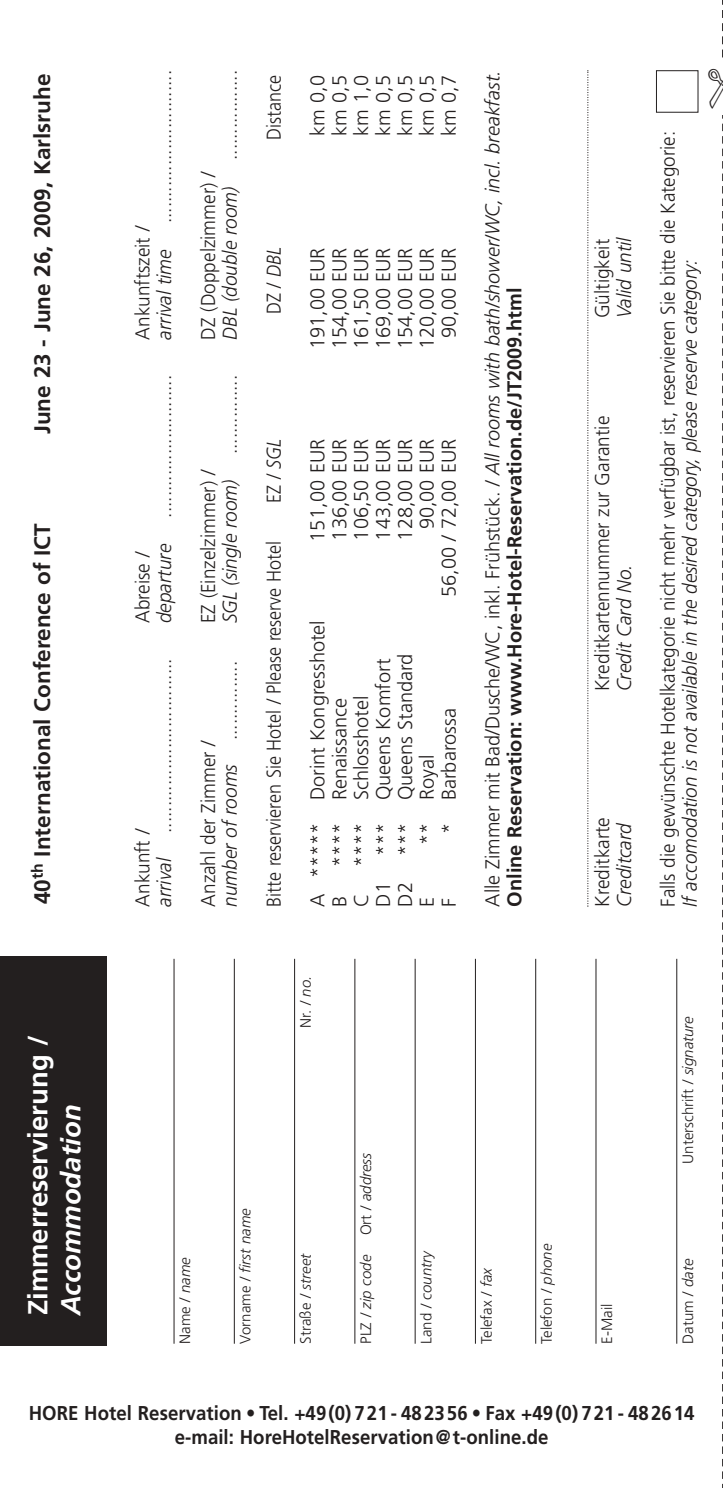
<style>
.page{position:relative;width:723px;height:1488px;background:#fff}
.page>*{position:absolute;margin:0;border:0;box-sizing:border-box;transform-origin:0 0}
.t1{font:700 27.5px "Frutiger";color:#fff}
.t2{font:italic 700 27.5px "Frutiger";color:#fff}
.t3{font:700 22.5px "Frutiger";color:#231f1f}
.t4{font:300 20px/43.8px "Frutiger";color:#231f1f;text-align:right}
.t5{font:300 20px "Frutiger";color:#231f1f;scale:.95 1}
.t6{font:700 20px/24px "Frutiger";letter-spacing:.005em;color:#231f1f;text-align:center;scale:.93 1}
.t7{font:italic 300 20px "Frutiger";color:#231f1f;scale:.95 1}
.t8{font:300 20px "Frutiger";color:#231f1f;scale:.94 1}
.t9{font:italic 300 20px "Frutiger";color:#231f1f;scale:.94 1}
.t10{font:300 20px "Frutiger";color:#231f1f;scale:.9 1}
.t11{font:700 20px "Frutiger";letter-spacing:.005em;color:#231f1f}
.t12{font:300 15px "Frutiger";color:#231f1f}
.t13{font:italic 300 15px "Frutiger";color:#231f1f}
.s1{font-style:italic}
.s2{font-style:normal}
</style>
<div class="page">
<svg style="left:722px;top:115px;width:1px;height:1373px"></svg>
<svg style="left:722px;top:0;width:1px;height:58px"></svg>
<hr style="left:173px;top:959px;width:1px;height:384px;background:#231f1f">
<hr style="left:234px;top:959px;width:1px;height:384px;background:#231f1f">
<hr style="left:294px;top:959px;width:1px;height:384px;background:#231f1f">
<hr style="left:354px;top:959px;width:1px;height:384px;background:#231f1f">
<hr style="left:414px;top:959px;width:1px;height:384px;background:#231f1f">
<hr style="left:475px;top:959px;width:1px;height:384px;background:#231f1f">
<hr style="left:535px;top:959px;width:1px;height:384px;background:#231f1f">
<hr style="left:595px;top:959px;width:1px;height:384px;background:#231f1f">
<hr style="left:676px;top:959px;width:1px;height:384px;background:#231f1f">
<div style="left:0;top:956px;width:106px;height:390px;background:#231f1f"></div>
<div style="left:656px;top:70px;width:42px;height:43px;border:1px solid #231f1f"></div>
<svg style="left:587px;top:70px;width:1px;height:836px"></svg>
<p class="t3" style="left:33px;top:434px;width:362px;rotate:-90deg">June 23 - June 26, 2009, Karlsruhe</p>
<p class="t3" style="left:33px;top:904px;width:382px;rotate:-90deg">40<sup>th</sup> International Conference of ICT</p>
<h1 class="t1" style="left:27px;top:1315px;width:281px;rotate:-90deg">Zimmerreservierung /</h1>
<h1 class="t2" style="left:60px;top:1315px;width:212px;rotate:-90deg">Accommodation</h1>
<p class="t5" style="left:156px;top:223px;width:163px;rotate:-90deg">.............................</p>
<p class="t5" style="left:134px;top:339px;width:122px;rotate:-90deg">Ankunftszeit /</p>
<p class="t7" style="left:156px;top:339px;width:96px;rotate:-90deg">arrival time</p>
<p class="t5" style="left:156px;top:517px;width:152px;rotate:-90deg">...........................</p>
<p class="t7" style="left:156px;top:623px;width:85px;rotate:-90deg">departure</p>
<p class="t5" style="left:134px;top:623px;width:77px;rotate:-90deg">Abreise /</p>
<p class="t5" style="left:156px;top:833px;width:185px;rotate:-90deg">.................................</p>
<p class="t5" style="left:134px;top:906px;width:84px;rotate:-90deg">Ankunft /</p>
<p class="t7" style="left:156px;top:906px;width:53px;rotate:-90deg">arrival</p>
<p class="t5" style="left:222px;top:160px;width:96px;rotate:-90deg">.................</p>
<p class="t5" style="left:200px;top:339px;width:179px;rotate:-90deg">DZ (Doppelzimmer) /</p>
<p class="t7" style="left:222px;top:339px;width:163px;rotate:-90deg">DBL (double room)</p>
<p class="t5" style="left:222px;top:454px;width:85px;rotate:-90deg">...............</p>
<p class="t5" style="left:200px;top:623px;width:164px;rotate:-90deg">EZ (Einzelzimmer) /</p>
<p class="t7" style="left:222px;top:623px;width:153px;rotate:-90deg">SGL (single room)</p>
<p class="t5" style="left:222px;top:906px;width:260px;rotate:-90deg"><span class="s1">number of rooms</span> ...............</p>
<p class="t5" style="left:200px;top:906px;width:178px;rotate:-90deg">Anzahl der Zimmer /</p>
<p class="t10" style="left:266px;top:140px;width:74px;rotate:-90deg">Distance</p>
<p class="t10" style="left:266px;top:314px;width:76px;rotate:-90deg">DZ / <span class="s1">DBL</span></p>
<p class="t10" style="left:266px;top:503px;width:73px;rotate:-90deg">EZ / <span class="s1">SGL</span></p>
<p class="t10" style="left:266px;top:906px;width:408px;rotate:-90deg">Bitte reservieren Sie Hotel / Please reserve Hotel</p>
<p class="t4" style="left:428px;top:906px;width:838px;rotate:-90deg">km 0,7<br>Alle Zimmer mit Bad/Dusche/WC, inkl. Frühstück. / <span class="s1">All rooms with bath/shower/WC, incl. breakfast.</span></p>
<p class="t4" style="left:297px;top:136px;width:62px;rotate:-90deg">km 0,0</p>
<p class="t4" style="left:341px;top:136px;width:62px;rotate:-90deg">km 1,0</p>
<p class="t4" style="left:363px;top:136px;width:62px;rotate:-90deg">km 0,5</p>
<p class="t4" style="left:406px;top:136px;width:62px;rotate:-90deg">km 0,5</p>
<p class="t4" style="left:319px;top:136px;width:62px;rotate:-90deg">km 0,5</p>
<p class="t4" style="left:385px;top:136px;width:62px;rotate:-90deg">km 0,5</p>
<p class="t4" style="left:297px;top:349px;width:103px;rotate:-90deg">191,00 EUR</p>
<p class="t4" style="left:363px;top:349px;width:103px;rotate:-90deg">169,00 EUR</p>
<p class="t4" style="left:341px;top:349px;width:103px;rotate:-90deg">161,50 EUR</p>
<p class="t4" style="left:406px;top:349px;width:103px;rotate:-90deg">120,00 EUR</p>
<p class="t4" style="left:428px;top:338px;width:92px;rotate:-90deg">90,00 EUR</p>
<p class="t4" style="left:319px;top:349px;width:103px;rotate:-90deg">154,00 EUR</p>
<p class="t4" style="left:385px;top:349px;width:103px;rotate:-90deg">154,00 EUR</p>
<p class="t11" style="left:506px;top:906px;width:620px;rotate:-90deg">Online Reservation: www.Hore-Hotel-Reservation.de/JT2009.html</p>
<p class="t4" style="left:363px;top:540px;width:103px;rotate:-90deg">143,00 EUR</p>
<p class="t4" style="left:341px;top:540px;width:103px;rotate:-90deg">106,50 EUR</p>
<p class="t4" style="left:297px;top:542px;width:104px;rotate:-90deg">151,00 EUR</p>
<p class="t4" style="left:406px;top:529px;width:92px;rotate:-90deg">90,00 EUR</p>
<p class="t4" style="left:428px;top:597px;width:160px;rotate:-90deg">56,00 / 72,00 EUR</p>
<p class="t4" style="left:319px;top:540px;width:103px;rotate:-90deg">136,00 EUR</p>
<p class="t4" style="left:385px;top:540px;width:103px;rotate:-90deg">128,00 EUR</p>
<p class="t4" style="left:297px;top:906px;width:288px;rotate:-90deg">A ***** Dorint Kongresshotel</p>
<p class="t4" style="left:385px;top:856px;width:204px;rotate:-90deg">*** Queens Standard</p>
<p class="t4" style="left:363px;top:856px;width:199px;rotate:-90deg">*** Queens Komfort</p>
<p class="t4" style="left:341px;top:867px;width:173px;rotate:-90deg">**** Schlosshotel</p>
<p class="t4" style="left:319px;top:867px;width:170px;rotate:-90deg">**** Renaissance</p>
<p class="t4" style="left:428px;top:833px;width:127px;rotate:-90deg">* Barbarossa</p>
<p class="t4" style="left:406px;top:845px;width:91px;rotate:-90deg">** Royal</p>
<p class="t4" style="left:385px;top:906px;width:26px;rotate:-90deg">D2</p>
<p class="t4" style="left:363px;top:906px;width:26px;rotate:-90deg">D1</p>
<p class="t4" style="left:341px;top:906px;width:15px;rotate:-90deg">C</p>
<p class="t4" style="left:319px;top:906px;width:13px;rotate:-90deg">B</p>
<p class="t4" style="left:406px;top:906px;width:11px;rotate:-90deg">E</p>
<p class="t4" style="left:428px;top:906px;width:10px;rotate:-90deg">F</p>
<p class="t12" style="left:299px;top:1027px;width:53px;rotate:-90deg">Nr. / <span class="s1">no.</span></p>
<p class="t12" style="left:179px;top:1343px;width:88px;rotate:-90deg">Name / <span class="s1">name</span></p>
<p class="t13" style="left:239px;top:1343px;width:137px;rotate:-90deg"><span class="s2">Vorname /</span> first name</p>
<p class="t12" style="left:299px;top:1343px;width:92px;rotate:-90deg">Straße / <span class="s1">street</span></p>
<p class="t13" style="left:360px;top:1235px;width:84px;rotate:-90deg"><span class="s2">Ort /</span> address</p>
<p class="t13" style="left:360px;top:1343px;width:90px;rotate:-90deg"><span class="s2">PLZ /</span> zip code</p>
<p class="t13" style="left:420px;top:1343px;width:94px;rotate:-90deg"><span class="s2">Land /</span> country</p>
<p class="t12" style="left:480px;top:1343px;width:78px;rotate:-90deg">Telefax / <span class="s1">fax</span></p>
<p class="t12" style="left:540px;top:1343px;width:102px;rotate:-90deg">Telefon / <span class="s1">phone</span></p>
<p class="t7" style="left:616px;top:318px;width:87px;rotate:-90deg">Valid until</p>
<p class="t5" style="left:594px;top:318px;width:85px;rotate:-90deg">Gültigkeit</p>
<p class="t5" style="left:594px;top:691px;width:291px;rotate:-90deg">Kreditkartennummer zur Garantie</p>
<p class="t7" style="left:616px;top:691px;width:135px;rotate:-90deg">Credit Card No.</p>
<p class="t5" style="left:594px;top:906px;width:96px;rotate:-90deg">Kreditkarte</p>
<p class="t7" style="left:616px;top:906px;width:89px;rotate:-90deg">Creditcard</p>
<p class="t8" style="left:659px;top:906px;width:826px;rotate:-90deg">Falls die gewünschte Hotelkategorie nicht mehr verfügbar ist, reservieren Sie bitte die Kategorie:</p>
<p class="t9" style="left:681px;top:906px;width:690px;rotate:-90deg">If accomodation is not available in the desired category, please reserve category:</p>
<p class="t12" style="left:601px;top:1343px;width:41px;rotate:-90deg">E-Mail</p>
<p class="t12" style="left:681px;top:1163px;width:149px;rotate:-90deg">Unterschrift / <span class="s1">signature</span></p>
<p class="t12" style="left:681px;top:1343px;width:86px;rotate:-90deg">Datum / <span class="s1">date</span></p>
<p class="t6" style="left:29px;top:1403px;width:717px">HORE Hotel Reservation • Tel. +49(0) 721 - 482356 • Fax +49(0) 721 - 482614 e-mail: HoreHotelReservation@t-online.de</p>
</div>
